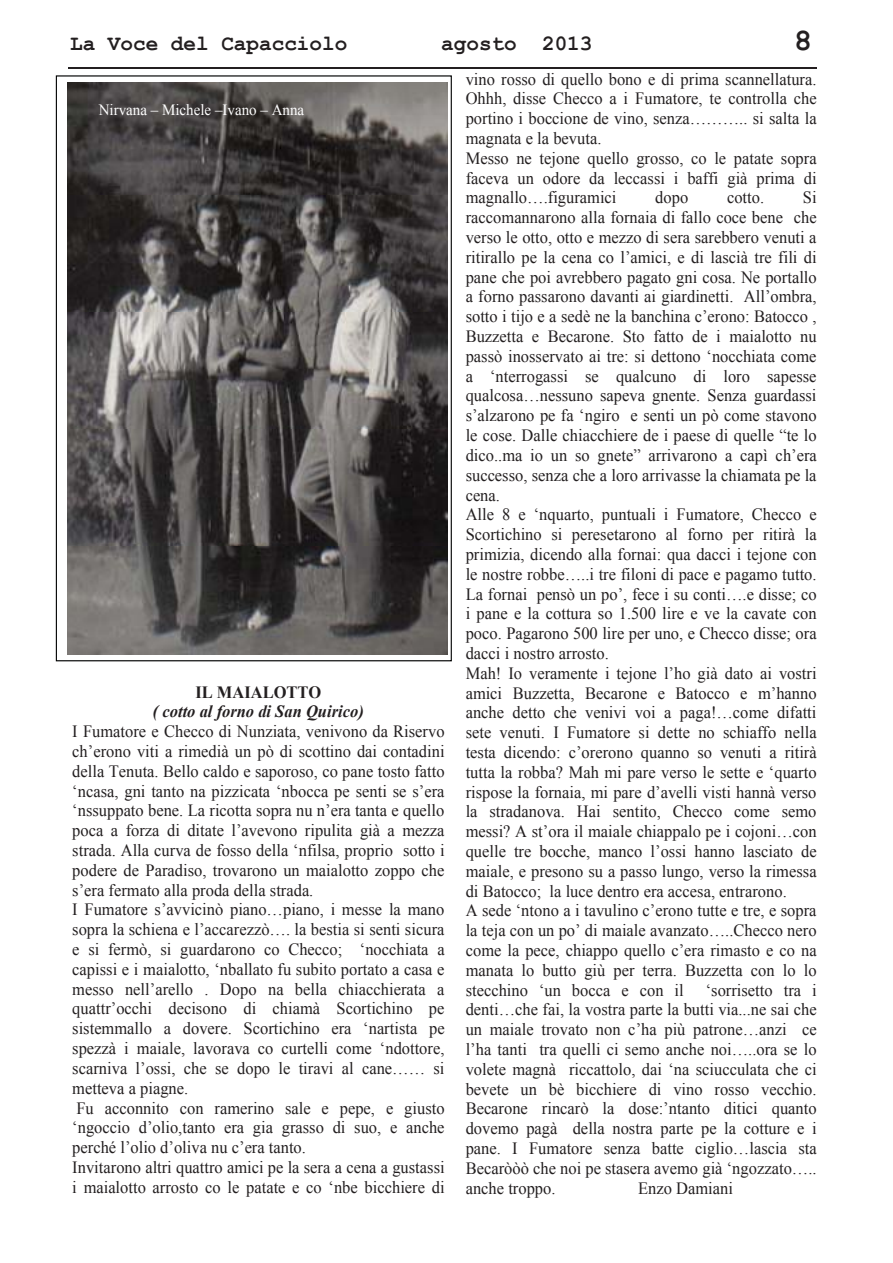
<style>
.page{position:relative;width:893px;height:1263px;background:#fff}
.page>*{position:absolute;margin:0;border:0;box-sizing:border-box;transform-origin:0 0}
.t1{font:700 31.35px "Courier New";color:#231f20;scale:.96 1}
.t2{font:700 21.9px "Courier New";color:#231f20;scale:.96 1}
.t3{font:17.25px/19.8px "Times New Roman";color:#231f20;scale:.96 1}
.t4{font:italic 700 17.25px "Times New Roman";color:#231f20;scale:.96 1}
.t5{font:700 17.25px "Times New Roman";color:#231f20;scale:.96 1}
.t6{font:15.75px "Times New Roman";color:#fff;scale:.96 1}
</style>
<div class="page">
<hr style="left:68px;top:68px;width:749px;height:1px;background:#231f20">
<img style="left:68px;top:82px;width:380px;height:572px">
<p class="t2" style="left:70px;top:32px;width:290px">La Voce del Capacciolo</p>
<p class="t2" style="left:441px;top:32px;width:159px">agosto 2013</p>
<h1 class="t1" style="left:794px;top:24px;width:20px">8</h1>
<p class="t6" style="left:99px;top:101px;width:216px">Nirvana – Michele –Ivano – Anna</p>
<p class="t5" style="left:195px;top:682px;width:133px">IL MAIALOTTO</p>
<p class="t4" style="left:153px;top:702px;width:221px">( cotto al forno di San Quirico)</p>
<p class="t3" style="left:72px;top:721px;width:389px">I Fumatore e Checco di Nunziata, venivono da Riservo ch’erono viti a rimedià un pò di scottino dai contadini della Tenuta. Bello caldo e saporoso, co pane tosto fatto ‘ncasa, gni tanto na pizzicata ‘nbocca pe senti se s’era ‘nssuppato bene. La ricotta sopra nu n’era tanta e quello poca a forza di ditate l’avevono ripulita già a mezza strada. Alla curva de fosso della ‘nfilsa, proprio sotto i podere de Paradiso, trovarono un maialotto zoppo che s’era fermato alla proda della strada.<br>I Fumatore s’avvicinò piano…piano, i messe la mano sopra la schiena e l’accarezzò…. la bestia si senti sicura e si fermò, si guardarono co Checco; ‘nocchiata a capissi e i maialotto, ‘nballato fu subito portato a casa e messo nell’arello . Dopo na bella chiacchierata a quattr’occhi decisono di chiamà Scortichino pe sistemmallo a dovere. Scortichino era ‘nartista pe spezzà i maiale, lavorava co curtelli come ‘ndottore, scarniva l’ossi, che se dopo le tiravi al cane…… si metteva a piagne.<br>Fu acconnito con ramerino sale e pepe, e giusto ‘ngoccio d’olio,tanto era gia grasso di suo, e anche perché l’olio d’oliva nu c’era tanto.<br>Invitarono altri quattro amici pe la sera a cena a gustassi i maialotto arrosto co le patate e co ‘nbe bicchiere di</p>
<p class="t3" style="left:466px;top:69px;width:367px">vino rosso di quello bono e di prima scannellatura.<br>Ohhh, disse Checco a i Fumatore, te controlla che portino i boccione de vino, senza……….. si salta la magnata e la bevuta.<br>Messo ne tejone quello grosso, co le patate sopra faceva un odore da leccassi i baffi già prima di magnallo….figuramici</p>
<p class="t3" style="left:466px;top:188px;width:367px;text-indent:337px">Si raccomannarono alla fornaia di fallo coce bene che verso le otto, otto e mezzo di sera sarebbero venuti a ritirallo pe la cena co l’amici, e di lascià tre fili di pane che poi avrebbero pagato gni cosa. Ne portallo a forno passarono davanti ai giardinetti. All’ombra, sotto i tijo e a sedè ne la banchina c’erono: Batocco , Buzzetta e Becarone. Sto fatto de i maialotto nu passò inosservato ai tre: si dettono ‘nocchiata come a ‘nterrogassi se qualcuno di loro sapesse qualcosa…nessuno sapeva gnente. Senza guardassi s’alzarono pe fa ‘ngiro e senti un pò come stavono le cose. Dalle chiacchiere de i paese di quelle “te lo dico..ma io un so gnete” arrivarono a capì ch’era successo, senza che a loro arrivasse la chiamata pe la cena.<br>Alle 8 e ‘nquarto, puntuali i Fumatore, Checco e Scortichino si peresetarono al forno per ritirà la primizia, dicendo alla fornai: qua dacci i tejone con le nostre robbe…..i tre filoni di pace e pagamo tutto.<br>La fornai pensò un po’, fece i su conti….e disse; co i pane e la cottura so 1.500 lire e ve la cavate con poco. Pagarono 500 lire per uno, e Checco disse; ora dacci i nostro arrosto.<br>Mah! Io veramente i tejone l’ho già dato ai vostri amici Buzzetta, Becarone e Batocco e m’hanno anche detto che venivi voi a paga!…come difatti sete venuti. I Fumatore si dette no schiaffo nella testa dicendo: c’orerono quanno so venuti a ritirà tutta la robba? Mah mi pare verso le sette e ‘quarto rispose la fornaia, mi pare d’avelli visti hannà verso la stradanova. Hai sentito, Checco come semo messi? A st’ora il maiale chiappalo pe i cojoni…con quelle tre bocche, manco l’ossi hanno lasciato de maiale, e presono su a passo lungo, verso la rimessa di Batocco; la luce dentro era accesa, entrarono.<br>A sede ‘ntono a i tavulino c’erono tutte e tre, e sopra la teja con un po’ di maiale avanzato…..Checco nero come la pece, chiappo quello c’era rimasto e co na manata lo butto giù per terra. Buzzetta con lo lo stecchino ‘un bocca e con il</p>
<p class="t3" style="left:655px;top:188px;width:36px">dopo</p>
<p class="t3" style="left:727px;top:188px;width:40px">cotto.</p>
<p class="t3" style="left:466px;top:980px;width:367px;text-align:justify;text-indent:240px">‘sorrisetto tra i denti…che fai, la vostra parte la butti via...ne sai che un maiale trovato non c’ha più patrone…anzi ce l’ha tanti tra quelli ci semo anche noi…..ora se lo volete magnà riccattolo, dai ‘na sciucculata che ci bevete un bè bicchiere di vino rosso vecchio.<br>Becarone rincarò la dose:’ntanto ditici quanto dovemo pagà della nostra parte pe la cotture e i pane. I Fumatore senza batte ciglio…lascia sta Becaròòò che noi pe stasera avemo già ‘ngozzato….. anche troppo.</p>
<p class="t3" style="left:638px;top:1178px;width:100px">Enzo Damiani</p>
</div>
